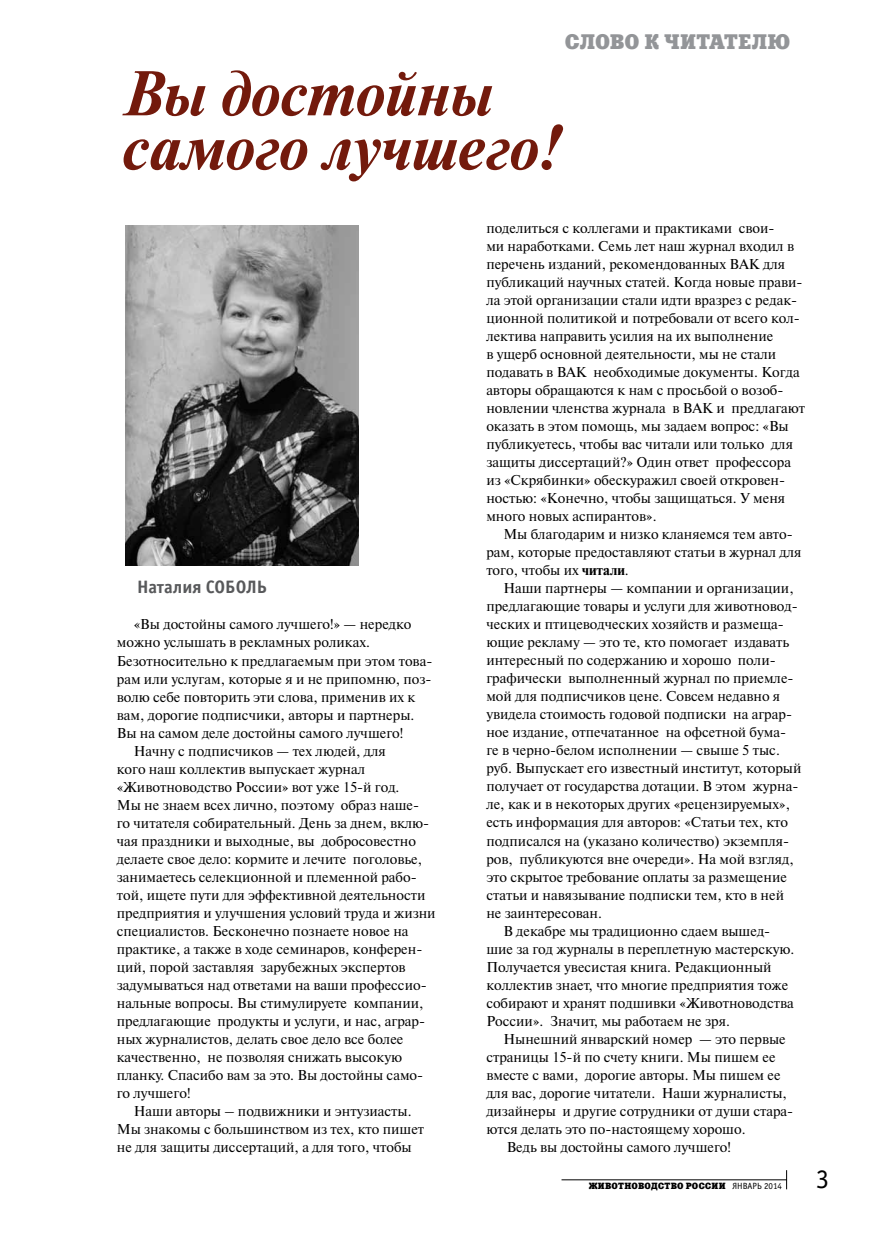
<style>
.page{position:relative;width:893px;height:1234px;background:#fff}
.page>*{position:absolute;margin:0;border:0;box-sizing:border-box;transform-origin:0 0}
.t1{font:italic 700 63px/54px "Newton C";color:#731a0c}
.t2{font:27px "Officina Sans C";color:#000}
.t3{font:21px "Xenia C";color:#939598}
.t4{font:700 18px "Officina Sans C";color:#58595b}
.t5{font:14.25px/18px "Newton C";color:#000}
.t6{font:9px "Xenia C";letter-spacing:.025em;color:#000}
.s1{font-weight:700}
.s2{font-family:"Officina Sans C"}
</style>
<div class="page">
<hr style="left:561px;top:1179px;width:226px;height:1px;background:#000">
<svg style="left:786px;top:1170px;width:1px;height:18px"></svg>
<img style="left:125px;top:225px;width:234px;height:340px">
<h3 class="t3" style="left:565px;top:28px;width:227px">СЛОВО К ЧИТАТЕЛЮ</h3>
<h1 class="t1" style="left:122px;top:67px;width:437px">Вы достойны самого лучшего!</h1>
<p class="t4" style="left:137px;top:577px;width:132px">Наталия СОБОЛЬ</p>
<p class="t5" style="left:134px;top:615px;width:279px">«Вы достойны самого лучшего!» — нередко</p>
<p class="t5" style="left:117px;top:633px;width:255px">можно услышать в рекламных роликах.</p>
<p class="t5" style="left:117px;top:651px;width:317px">Безотносительно к предлагаемым при этом това-</p>
<p class="t5" style="left:117px;top:669px;width:316px">рам или услугам, которые я и не припомню, поз-</p>
<p class="t5" style="left:117px;top:687px;width:300px">волю себе повторить эти слова, применив их к</p>
<p class="t5" style="left:117px;top:705px;width:299px">вам, дорогие подписчики, авторы и партнеры.</p>
<p class="t5" style="left:117px;top:723px;width:288px">Вы на самом деле достойны самого лучшего!</p>
<p class="t5" style="left:134px;top:741px;width:254px">Начну с подписчиков — тех людей, для</p>
<p class="t5" style="left:117px;top:759px;width:250px">кого наш коллектив выпускает журнал</p>
<p class="t5" style="left:117px;top:777px;width:284px">«Животноводство России» вот уже 15-й год.</p>
<p class="t5" style="left:117px;top:795px;width:304px">Мы не знаем всех лично, поэтому образ наше-</p>
<p class="t5" style="left:117px;top:813px;width:314px">го читателя собирательный. День за днем, вклю-</p>
<p class="t5" style="left:117px;top:831px;width:301px">чая праздники и выходные, вы добросовестно</p>
<p class="t5" style="left:117px;top:849px;width:307px">делаете свое дело: кормите и лечите поголовье,</p>
<p class="t5" style="left:117px;top:867px;width:301px">занимаетесь селекционной и племенной рабо-</p>
<p class="t5" style="left:117px;top:885px;width:310px">той, ищете пути для эффективной деятельности</p>
<p class="t5" style="left:117px;top:903px;width:320px">предприятия и улучшения условий труда и жизни</p>
<p class="t5" style="left:117px;top:921px;width:293px">специалистов. Бесконечно познаете новое на</p>
<p class="t5" style="left:117px;top:939px;width:307px">практике, а также в ходе семинаров, конферен-</p>
<p class="t5" style="left:117px;top:957px;width:290px">ций, порой заставляя зарубежных экспертов</p>
<p class="t5" style="left:117px;top:975px;width:311px">задумываться над ответами на ваши профессио-</p>
<p class="t5" style="left:117px;top:993px;width:308px">нальные вопросы. Вы стимулируете компании,</p>
<p class="t5" style="left:117px;top:1011px;width:310px">предлагающие продукты и услуги, и нас, аграр-</p>
<p class="t5" style="left:117px;top:1029px;width:288px">ных журналистов, делать свое дело все более</p>
<p class="t5" style="left:117px;top:1047px;width:287px">качественно, не позволяя снижать высокую</p>
<p class="t5" style="left:117px;top:1065px;width:308px">планку. Спасибо вам за это. Вы достойны само-</p>
<p class="t5" style="left:117px;top:1083px;width:75px">го лучшего!</p>
<p class="t5" style="left:134px;top:1101px;width:279px">Наши авторы – подвижники и энтузиасты.</p>
<p class="t5" style="left:117px;top:1119px;width:309px">Мы знакомы с большинством из тех, кто пишет</p>
<p class="t5" style="left:117px;top:1137px;width:296px">не для защиты диссертаций, а для того, чтобы</p>
<p class="t5" style="left:486px;top:219px;width:320px">поделиться с коллегами и практиками свои-<br>ми наработками. Семь лет наш журнал входил в перечень изданий, рекомендованных ВАК для публикаций научных статей. Когда новые прави&shy;ла этой организации стали идти вразрез с редак&shy;ционной политикой и потребовали от всего кол&shy;лектива направить усилия на их выполнение<br>в ущерб основной деятельности, мы не стали подавать в ВАК необходимые документы. Когда авторы обращаются к нам с просьбой о возоб&shy;новлении членства журнала в ВАК и предлагают оказать в этом помощь, мы задаем вопрос: «Вы публикуетесь, чтобы вас читали или только для защиты диссертаций?» Один ответ профессора из «Скрябинки» обескуражил своей откровен&shy;ностью: «Конечно, чтобы защищаться. У меня много новых аспирантов».</p>
<p class="t5" style="left:486px;top:525px;width:317px;text-indent:17px">Мы благодарим и низко кланяемся тем авто&shy;рам, которые предоставляют статьи в журнал для того, чтобы их <span class="s1">читали</span>.</p>
<p class="t5" style="left:503px;top:579px;width:292px">Наши партнеры — компании и организации,</p>
<p class="t5" style="left:486px;top:597px;width:313px">предлагающие товары и услуги для животновод-</p>
<p class="t5" style="left:486px;top:615px;width:299px">ческих и птицеводческих хозяйств и размеща-</p>
<p class="t5" style="left:486px;top:633px;width:304px">ющие рекламу — это те, кто помогает издавать</p>
<p class="t5" style="left:486px;top:651px;width:291px">интересный по содержанию и хорошо поли-</p>
<p class="t5" style="left:486px;top:669px;width:309px">графически выполненный журнал по приемле-</p>
<p class="t5" style="left:486px;top:687px;width:295px">мой для подписчиков цене. Совсем недавно я</p>
<p class="t5" style="left:486px;top:705px;width:307px">увидела стоимость годовой подписки на аграр-</p>
<p class="t5" style="left:486px;top:723px;width:301px">ное издание, отпечатанное на офсетной бума-</p>
<p class="t5" style="left:486px;top:741px;width:295px">ге в черно-белом исполнении — свыше 5 тыс.</p>
<p class="t5" style="left:486px;top:759px;width:317px">руб. Выпускает его известный институт, который</p>
<p class="t5" style="left:486px;top:777px;width:314px">получает от государства дотации. В этом журна-</p>
<p class="t5" style="left:486px;top:795px;width:305px">ле, как и в некоторых других «рецензируемых»,</p>
<p class="t5" style="left:486px;top:813px;width:303px">есть информация для авторов: «Статьи тех, кто</p>
<p class="t5" style="left:486px;top:831px;width:304px">подписался на (указано количество) экземпля-</p>
<p class="t5" style="left:486px;top:849px;width:309px">ров, публикуются вне очереди». На мой взгляд,</p>
<p class="t5" style="left:486px;top:867px;width:302px">это скрытое требование оплаты за размещение</p>
<p class="t5" style="left:486px;top:885px;width:299px">статьи и навязывание подписки тем, кто в ней</p>
<p class="t5" style="left:486px;top:903px;width:117px">не заинтересован.</p>
<p class="t5" style="left:503px;top:921px;width:268px">В декабре мы традиционно сдаем вышед-</p>
<p class="t5" style="left:486px;top:939px;width:310px">шие за год журналы в переплетную мастерскую.</p>
<p class="t5" style="left:486px;top:957px;width:287px">Получается увесистая книга. Редакционный</p>
<p class="t5" style="left:486px;top:975px;width:304px">коллектив знает, что многие предприятия тоже</p>
<p class="t5" style="left:486px;top:993px;width:309px">собирают и хранят подшивки «Животноводства</p>
<p class="t5" style="left:486px;top:1011px;width:245px">России». Значит, мы работаем не зря.</p>
<p class="t5" style="left:503px;top:1029px;width:284px">Нынешний январский номер — это первые</p>
<p class="t5" style="left:486px;top:1047px;width:291px">страницы 15-й по счету книги. Мы пишем ее</p>
<p class="t5" style="left:486px;top:1065px;width:296px">вместе с вами, дорогие авторы. Мы пишем ее</p>
<p class="t5" style="left:486px;top:1083px;width:302px">для вас, дорогие читатели. Наши журналисты,</p>
<p class="t5" style="left:486px;top:1101px;width:308px">дизайнеры и другие сотрудники от души стара-</p>
<p class="t5" style="left:486px;top:1119px;width:261px">ются делать это по-настоящему хорошо.</p>
<p class="t5" style="left:507px;top:1137px;width:226px">Ведь вы достойны самого лучшего!</p>
<p class="t6" style="left:589px;top:1179px;width:195px">ЖИВОТНОВОДСТВО РОССИИ <span class="s2">ЯНВАРЬ 2014</span></p>
<h2 class="t2" style="left:816px;top:1163px;width:15px">3</h2>
</div>
